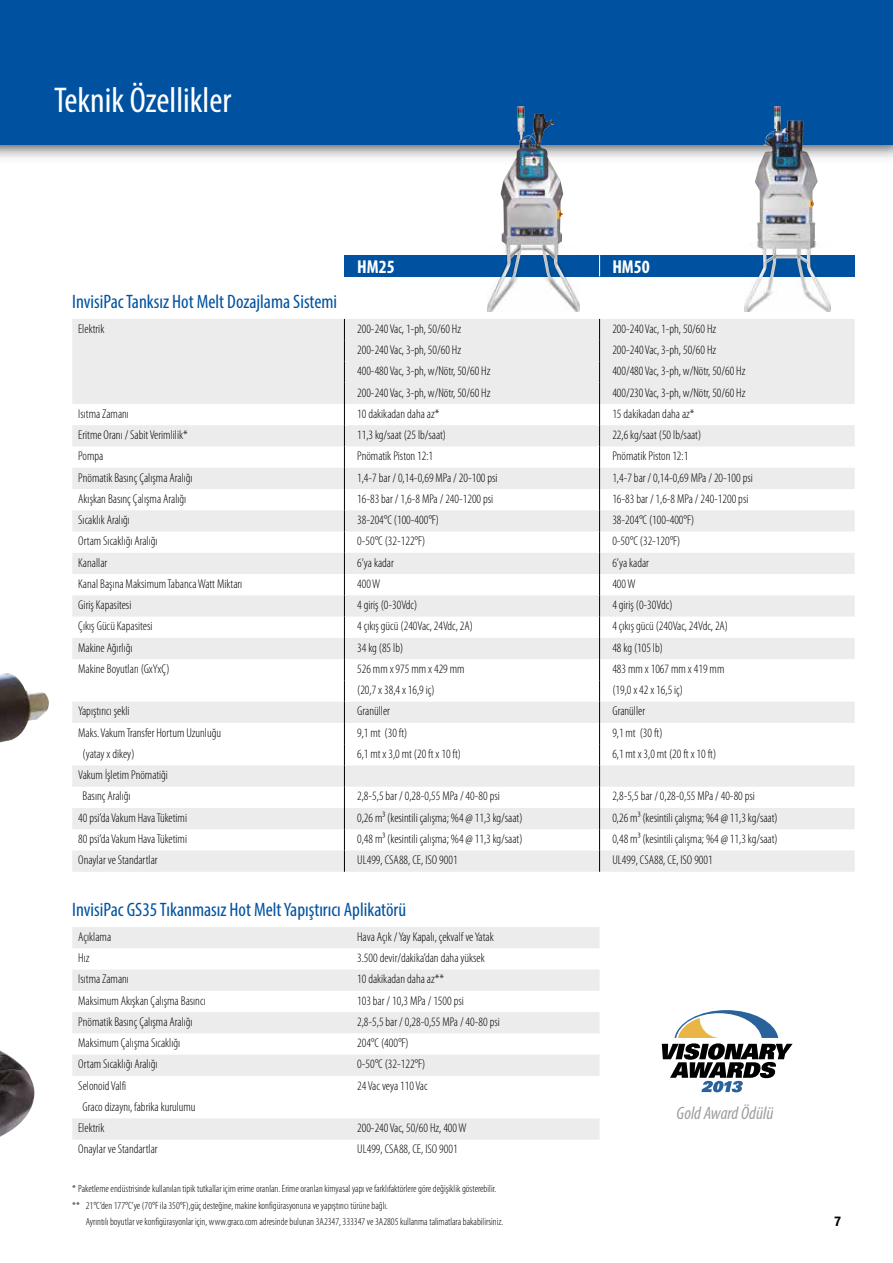
<style>
.page{position:relative;width:893px;height:1263px;background:#fff}
.page>*{position:absolute;margin:0;border:0;box-sizing:border-box;transform-origin:0 0}
.t1{font:condensed 36px "Myriad Pro";color:#fff}
.t2{font:condensed 19.5px "Myriad Pro";color:#0052a0}
.t3{font:700 condensed 18.75px "Myriad Pro";color:#fff}
.t4{font:italic condensed 18px "Myriad Pro";color:#9c9d9d}
.t5{font:700 condensed 13.5px "Helvetica Neue LT Std";color:#000}
.t6{font:300 condensed 12.75px/21.3px "Myriad Pro";color:#000}
.t7{font:300 condensed 10.5px/16.5px "Myriad Pro";color:#000}
</style>
<div class="page">
<img style="left:0;top:673px;width:49px;height:69px">
<img style="left:0;top:1050px;width:35px;height:87px">
<hr style="left:0;top:1203px;width:1px;height:35px;background:#eae3da">
<div style="left:0;top:0;width:893px;height:145px;background:#0052a0"></div>
<div style="left:344px;top:255px;width:256px;height:21px;background:#0052a0"></div>
<div style="left:600px;top:255px;width:255px;height:21px;background:#0052a0"></div>
<img style="left:487px;top:106px;width:93px;height:206px">
<img style="left:744px;top:106px;width:87px;height:206px">
<svg style="left:662px;top:1010px;width:131px;height:82px"></svg>
<svg style="left:599px;top:255px;width:1px;height:21px"></svg>
<svg style="left:72px;top:319px;width:783px;height:553px;fill:#ececed"></svg>
<svg style="left:344px;top:319px;width:1px;height:553px"></svg>
<svg style="left:599px;top:319px;width:1px;height:553px"></svg>
<svg style="left:72px;top:927px;width:528px;height:213px"></svg>
<h1 class="t1" style="left:54px;top:78px;width:179px">Teknik Özellikler</h1>
<h2 class="t2" style="left:72px;top:290px;width:266px">InvisiPac Tanksız Hot Melt Dozajlama Sistemi</h2>
<h3 class="t3" style="left:357px;top:255px;width:39px">HM25</h3>
<h3 class="t3" style="left:612px;top:255px;width:39px">HM50</h3>
<p class="t6" style="left:78px;top:318px;width:28px">Elektrik</p>
<p class="t6" style="left:357px;top:318px;width:105px">200-240 Vac, 1-ph, 50/60 Hz</p>
<p class="t6" style="left:612px;top:318px;width:105px">200-240 Vac, 1-ph, 50/60 Hz</p>
<p class="t6" style="left:357px;top:339px;width:105px">200-240 Vac, 3-ph, 50/60 Hz</p>
<p class="t6" style="left:612px;top:339px;width:105px">200-240 Vac, 3-ph, 50/60 Hz</p>
<p class="t6" style="left:357px;top:360px;width:135px">400-480 Vac, 3-ph, w/Nötr, 50/60 Hz</p>
<p class="t6" style="left:612px;top:360px;width:135px">400/480 Vac, 3-ph, w/Nötr, 50/60 Hz</p>
<p class="t6" style="left:357px;top:382px;width:135px">200-240 Vac, 3-ph, w/Nötr, 50/60 Hz</p>
<p class="t6" style="left:612px;top:382px;width:135px">400/230 Vac, 3-ph, w/Nötr, 50/60 Hz</p>
<p class="t6" style="left:78px;top:403px;width:52px">Isıtma Zamanı</p>
<p class="t6" style="left:357px;top:403px;width:84px">10 dakikadan daha az*</p>
<p class="t6" style="left:612px;top:403px;width:84px">15 dakikadan daha az*</p>
<p class="t6" style="left:78px;top:424px;width:111px">Eritme Oranı / Sabit Verimlilik*</p>
<p class="t6" style="left:357px;top:424px;width:90px">11,3 kg/saat (25 lb/saat)</p>
<p class="t6" style="left:612px;top:424px;width:90px">22,6 kg/saat (50 lb/saat)</p>
<p class="t6" style="left:78px;top:445px;width:27px">Pompa</p>
<p class="t6" style="left:357px;top:445px;width:77px">Pnömatik Piston 12:1</p>
<p class="t6" style="left:612px;top:445px;width:77px">Pnömatik Piston 12:1</p>
<p class="t6" style="left:78px;top:467px;width:116px">Pnömatik Basınç Çalışma Aralığı</p>
<p class="t6" style="left:357px;top:467px;width:142px">1,4-7 bar / 0,14-0,69 MPa / 20-100 psi</p>
<p class="t6" style="left:612px;top:467px;width:142px">1,4-7 bar / 0,14-0,69 MPa / 20-100 psi</p>
<p class="t6" style="left:78px;top:488px;width:110px">Akışkan Basınç Çalışma Aralığı</p>
<p class="t6" style="left:357px;top:488px;width:138px">16-83 bar / 1,6-8 MPa / 240-1200 psi</p>
<p class="t6" style="left:612px;top:488px;width:138px">16-83 bar / 1,6-8 MPa / 240-1200 psi</p>
<p class="t6" style="left:78px;top:509px;width:53px">Sıcaklık Aralığı</p>
<p class="t6" style="left:357px;top:509px;width:83px">38-204°C (100-400°F)</p>
<p class="t6" style="left:612px;top:509px;width:83px">38-204°C (100-400°F)</p>
<p class="t6" style="left:78px;top:530px;width:81px">Ortam Sıcaklığı Aralığı</p>
<p class="t6" style="left:357px;top:530px;width:70px">0-50°C (32-122°F)</p>
<p class="t6" style="left:612px;top:530px;width:70px">0-50°C (32-120°F)</p>
<p class="t6" style="left:78px;top:552px;width:31px">Kanallar</p>
<p class="t6" style="left:357px;top:552px;width:38px">6’ya kadar</p>
<p class="t6" style="left:612px;top:552px;width:38px">6’ya kadar</p>
<p class="t6" style="left:78px;top:573px;width:166px">Kanal Başına Maksimum Tabanca Watt Miktarı</p>
<p class="t6" style="left:357px;top:573px;width:25px">400 W</p>
<p class="t6" style="left:612px;top:573px;width:25px">400 W</p>
<p class="t6" style="left:78px;top:594px;width:55px">Giriş Kapasitesi</p>
<p class="t6" style="left:357px;top:594px;width:62px">4 giriş (0-30Vdc)</p>
<p class="t6" style="left:612px;top:594px;width:62px">4 giriş (0-30Vdc)</p>
<p class="t6" style="left:78px;top:615px;width:76px">Çıkış Gücü Kapasitesi</p>
<p class="t6" style="left:357px;top:615px;width:117px">4 çıkış gücü (240Vac, 24Vdc, 2A)</p>
<p class="t6" style="left:612px;top:615px;width:117px">4 çıkış gücü (240Vac, 24Vdc, 2A)</p>
<p class="t6" style="left:78px;top:637px;width:56px">Makine Ağırlığı</p>
<p class="t6" style="left:357px;top:637px;width:48px">34 kg (85 lb)</p>
<p class="t6" style="left:612px;top:637px;width:52px">48 kg (105 lb)</p>
<p class="t6" style="left:78px;top:658px;width:93px">Makine Boyutları (GxYxÇ)</p>
<p class="t6" style="left:357px;top:658px;width:109px">526 mm x 975 mm x 429 mm</p>
<p class="t6" style="left:612px;top:658px;width:114px">483 mm x 1067 mm x 419 mm</p>
<p class="t6" style="left:357px;top:679px;width:79px">(20,7 x 38,4 x 16,9 iç)</p>
<p class="t6" style="left:612px;top:679px;width:72px">(19,0 x 42 x 16,5 iç)</p>
<p class="t6" style="left:78px;top:700px;width:53px">Yapıştırıcı şekli</p>
<p class="t6" style="left:357px;top:700px;width:34px">Granüller</p>
<p class="t6" style="left:612px;top:700px;width:34px">Granüller</p>
<p class="t6" style="left:78px;top:722px;width:144px">Maks. Vakum Transfer Hortum Uzunluğu</p>
<p class="t6" style="left:357px;top:722px;width:52px">9,1 mt (30 ft)</p>
<p class="t6" style="left:612px;top:722px;width:52px">9,1 mt (30 ft)</p>
<p class="t6" style="left:83px;top:743px;width:54px">(yatay x dikey)</p>
<p class="t6" style="left:357px;top:743px;width:105px">6,1 mt x 3,0 mt (20 ft x 10 ft)</p>
<p class="t6" style="left:612px;top:743px;width:105px">6,1 mt x 3,0 mt (20 ft x 10 ft)</p>
<p class="t6" style="left:83px;top:764px;width:87px;text-indent:-4px">Vakum İşletim Pnömatiği<br>Basınç Aralığı</p>
<p class="t6" style="left:357px;top:785px;width:144px">2,8-5,5 bar / 0,28-0,55 MPa / 40-80 psi</p>
<p class="t6" style="left:612px;top:785px;width:144px">2,8-5,5 bar / 0,28-0,55 MPa / 40-80 psi</p>
<p class="t6" style="left:78px;top:807px;width:110px">40 psi’da Vakum Hava Tüketimi</p>
<p class="t6" style="left:357px;top:807px;width:167px">0,26 m³ (kesintili çalışma; %4 @ 11,3 kg/saat)</p>
<p class="t6" style="left:612px;top:807px;width:167px">0,26 m³ (kesintili çalışma; %4 @ 11,3 kg/saat)</p>
<p class="t6" style="left:78px;top:828px;width:110px">80 psi’da Vakum Hava Tüketimi</p>
<p class="t6" style="left:357px;top:828px;width:167px">0,48 m³ (kesintili çalışma; %4 @ 11,3 kg/saat)</p>
<p class="t6" style="left:612px;top:828px;width:167px">0,48 m³ (kesintili çalışma; %4 @ 11,3 kg/saat)</p>
<p class="t6" style="left:78px;top:849px;width:81px">Onaylar ve Standartlar</p>
<p class="t6" style="left:357px;top:849px;width:102px">UL499, CSA88, CE, ISO 9001</p>
<p class="t6" style="left:612px;top:849px;width:102px">UL499, CSA88, CE, ISO 9001</p>
<h2 class="t2" style="left:72px;top:898px;width:335px">InvisiPac GS35 Tıkanmasız Hot Melt Yapıştırıcı Aplikatörü</h2>
<p class="t6" style="left:78px;top:926px;width:34px">Açıklama</p>
<p class="t6" style="left:357px;top:926px;width:138px">Hava Açık / Yay Kapalı, çekvalf ve Yatak</p>
<p class="t6" style="left:78px;top:947px;width:13px">Hız</p>
<p class="t6" style="left:357px;top:947px;width:129px">3.500 devir/dakika’dan daha yüksek</p>
<p class="t6" style="left:78px;top:968px;width:52px">Isıtma Zamanı</p>
<p class="t6" style="left:357px;top:968px;width:88px">10 dakikadan daha az**</p>
<p class="t6" style="left:78px;top:990px;width:129px">Maksimum Akışkan Çalışma Basıncı</p>
<p class="t6" style="left:357px;top:990px;width:108px">103 bar / 10,3 MPa / 1500 psi</p>
<p class="t6" style="left:78px;top:1011px;width:116px">Pnömatik Basınç Çalışma Aralığı</p>
<p class="t6" style="left:357px;top:1011px;width:144px">2,8-5,5 bar / 0,28-0,55 MPa / 40-80 psi</p>
<p class="t6" style="left:78px;top:1032px;width:103px">Maksimum Çalışma Sıcaklığı</p>
<p class="t6" style="left:357px;top:1032px;width:53px">204°C (400°F)</p>
<p class="t6" style="left:78px;top:1053px;width:81px">Ortam Sıcaklığı Aralığı</p>
<p class="t6" style="left:357px;top:1053px;width:70px">0-50°C (32-122°F)</p>
<p class="t6" style="left:78px;top:1075px;width:49px">Selonoid Valfi</p>
<p class="t6" style="left:357px;top:1075px;width:72px">24 Vac veya 110 Vac</p>
<p class="t6" style="left:78px;top:1096px;width:119px;text-indent:4px">Graco dizaynı, fabrika kurulumu<br>Elektrik</p>
<p class="t6" style="left:357px;top:1117px;width:111px">200-240 Vac, 50/60 Hz, 400 W</p>
<p class="t6" style="left:78px;top:1138px;width:81px">Onaylar ve Standartlar</p>
<p class="t6" style="left:357px;top:1138px;width:102px">UL499, CSA88, CE, ISO 9001</p>
<p class="t7" style="left:72px;top:1180px;width:425px">* Paketleme endüstrisinde kullanılan tipik tutkallar içim erime oranları. Erime oranları kimyasal yapı ve farklıfaktörlere göre değişiklik gösterebilir. ** 21°C’den 177°C’ye (70°F ila 350°F),güç desteğine, makine konfigürasyonuna ve yapıştırıcı türüne bağlı.</p>
<p class="t7" style="left:86px;top:1213px;width:419px">Ayrıntılı boyutlar ve konfigürasyonlar için, www.graco.com adresinde bulunan 3A2347, 333347 ve 3A2805 kullanma talimatlara bakabilirsiniz.</p>
<h3 class="t4" style="left:677px;top:1102px;width:98px">Gold Award Ödülü</h3>
<p class="t5" style="left:834px;top:1213px;width:8px">7</p>
</div>
